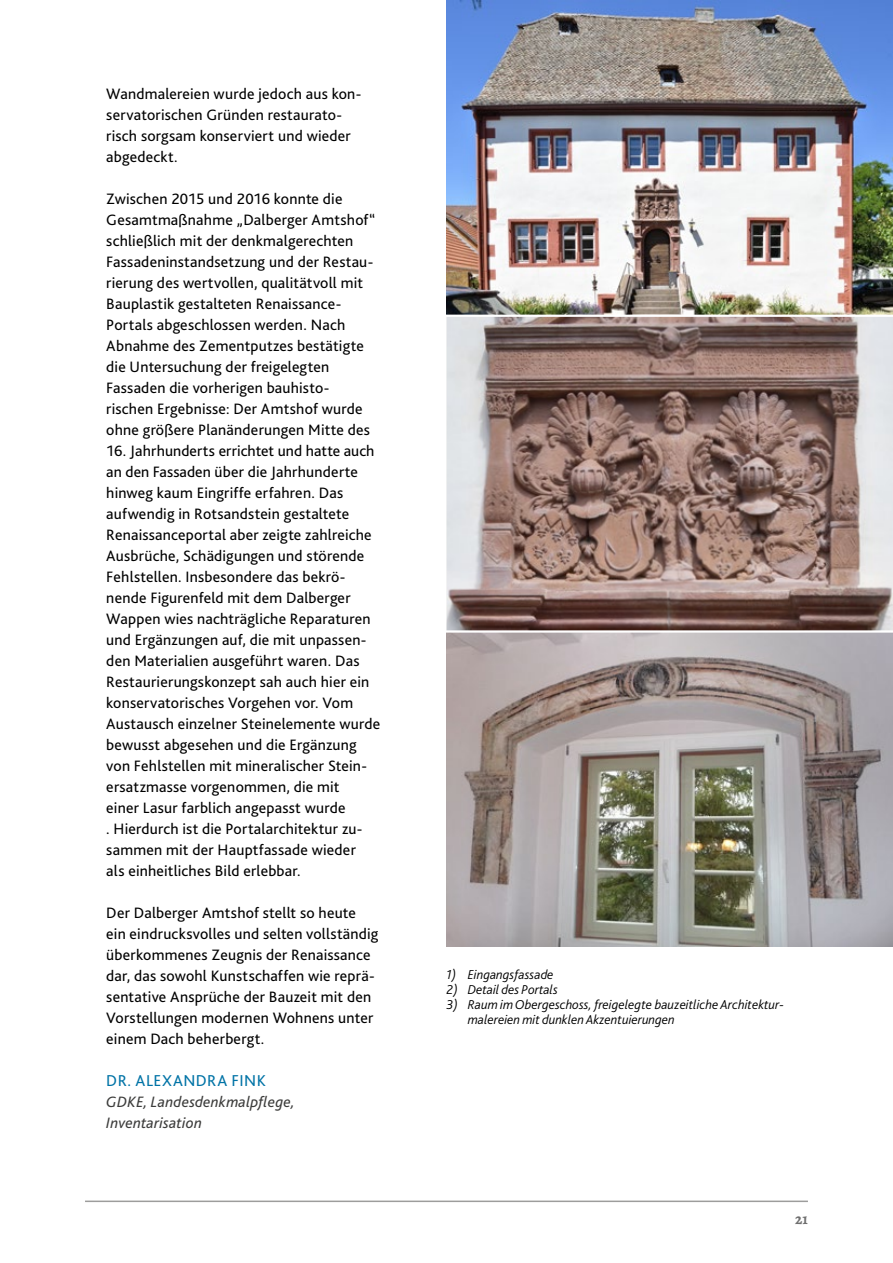
<style>
.page{position:relative;width:893px;height:1263px;background:#fff}
.page>*{position:absolute;margin:0;border:0;box-sizing:border-box;transform-origin:0 0}
.autorin{font:16.5px "Bliss 2";letter-spacing:.03em;color:#0073a6}
.fliess{font:15.75px/21px "Bliss 2";letter-spacing:.015em;color:#000}
.funktion_autorin{font:italic 15.75px "Bliss 2";letter-spacing:.015em;color:#3c3c3b}
.t1{font:700 15px "Alegreya";color:#6f6f6f}
.t2{font:italic 300 13.5px/15px "Bliss 2";color:#000}
</style>
<div class="page">
<hr style="left:85px;top:1200px;width:723px;height:2px;background:#9d9d9c">
<img style="left:446px;top:0;width:447px;height:946px">
<hr style="left:442px;top:315px;width:451px;height:2px;background:#fff">
<hr style="left:442px;top:630px;width:451px;height:3px;background:#fff">
<p class="fliess" style="left:106px;top:83px;width:257px">Wandmalereien wurde jedoch aus kon&shy;servatorischen Gründen restaurato&shy;risch sorgsam konserviert und wieder abgedeckt.</p>
<p class="fliess" style="left:106px;top:188px;width:271px">Zwischen 2015 und 2016 konnte die Gesamtmaßnahme „Dalberger Amtshof“ schließlich mit der denkmalgerechten Fassadeninstandsetzung und der Restau&shy;rierung des wertvollen, qualitätvoll mit Bauplastik gestalteten Renaissance-Portals abgeschlossen werden. Nach Abnahme des Zementputzes bestätigte die Untersuchung der freigelegten Fassaden die vorherigen bauhisto&shy;rischen Ergebnisse: Der Amtshof wurde ohne größere Planänderungen Mitte des</p>
<p class="fliess" style="left:106px;top:440px;width:275px">16. Jahrhunderts errichtet und hatte auch an den Fassaden über die Jahrhunderte hinweg kaum Eingriffe erfahren. Das aufwendig in Rotsandstein gestaltete Renaissanceportal aber zeigte zahlreiche Ausbrüche, Schädigungen und störende Fehlstellen. Insbesondere das bekrö&shy;nende Figurenfeld mit dem Dalberger Wappen wies nachträgliche Reparaturen und Ergänzungen auf, die mit unpassen&shy;den Materialien ausgeführt waren. Das Restaurierungskonzept sah auch hier ein konservatorisches Vorgehen vor. Vom Austausch einzelner Steinelemente wurde bewusst abgesehen und die Ergänzung von Fehlstellen mit mineralischer Stein&shy;ersatzmasse vorgenommen, die mit<br>einer Lasur farblich angepasst wurde<br>. Hierdurch ist die Portalarchitektur zu&shy;sammen mit der Hauptfassade wieder<br>als einheitliches Bild erlebbar.</p>
<p class="fliess" style="left:106px;top:902px;width:274px">Der Dalberger Amtshof stellt so heute ein eindrucksvolles und selten vollständig überkommenes Zeugnis der Renaissance dar, das sowohl Kunstschaffen wie reprä&shy;sentative Ansprüche der Bauzeit mit den Vorstellungen modernen Wohnens unter einem Dach beherbergt.</p>
<p class="autorin" style="left:106px;top:1070px;width:161px">DR. ALEXANDRA FINK</p>
<p class="funktion_autorin" style="left:106px;top:1092px;width:190px">GDKE, Landesdenkmalpflege,</p>
<p class="funktion_autorin" style="left:106px;top:1113px;width:97px">Inventarisation</p>
<p class="t2" style="left:446px;top:967px;width:109px">1) Eingangsfassade</p>
<p class="t2" style="left:446px;top:982px;width:113px">2) Detail des Portals</p>
<p class="t2" style="left:468px;top:997px;width:318px;text-indent:-21px">3) Raum im Obergeschoss, freigelegte bauzeitliche Architektur&shy;malereien mit dunklen Akzentuierungen</p>
<p class="t1" style="left:795px;top:1210px;width:14px">21</p>
</div>
